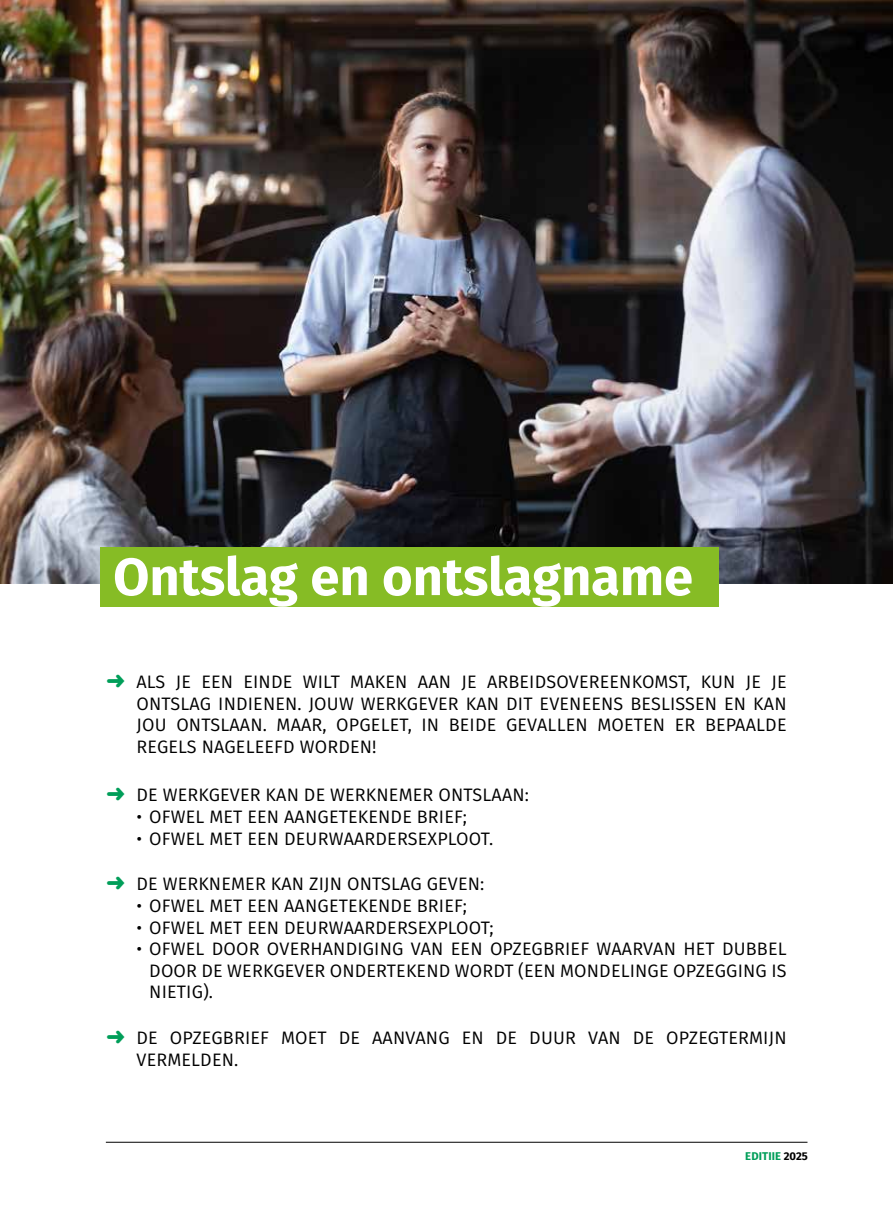
<style>
.page{position:relative;width:893px;height:1212px;background:#fff}
.page>*{position:absolute;margin:0;border:0;box-sizing:border-box;transform-origin:0 0}
.t1{font:700 52.5px "Fira Sans";color:#fff}
.t2{font:18px/21.6px "Fira Sans";letter-spacing:.01em;color:#000;text-align:justify}
.t3{font:700 11.25px "Fira Sans";letter-spacing:.01em;color:#009e59}
.s1{color:#009e59}
.s2{color:#000}
</style>
<div class="page">
<img style="left:1px;top:0;width:892px;height:584px">
<div style="left:100px;top:547px;width:619px;height:60px;background:#86bc25"></div>
<hr style="left:106px;top:1142px;width:701px;height:1px;background:#000">
<h1 class="t1" style="left:113px;top:533px;width:581px">Ontslag en ontslagname</h1>
<p class="t2" style="left:137px;top:670px;width:652px;text-indent:-30px"><span class="s1">➜</span> ALS JE EEN EINDE WILT MAKEN AAN JE ARBEIDSOVEREENKOMST, KUN JE JE ONTSLAG INDIENEN. JOUW WERKGEVER KAN DIT EVENEENS BESLISSEN EN KAN JOU ONTSLAAN. MAAR, OPGELET, IN BEIDE GEVALLEN MOETEN ER BEPAALDE REGELS NAGELEEFD WORDEN!</p>
<p class="t2" style="left:107px;top:784px;width:424px"><span class="s1">➜</span> DE WERKGEVER KAN DE WERKNEMER ONTSLAAN:</p>
<p class="t2" style="left:136px;top:805px;width:332px">• OFWEL MET EEN AANGETEKENDE BRIEF;</p>
<p class="t2" style="left:136px;top:827px;width:358px">• OFWEL MET EEN DEURWAARDERSEXPLOOT.</p>
<p class="t2" style="left:107px;top:873px;width:379px"><span class="s1">➜</span> DE WERKNEMER KAN ZIJN ONTSLAG GEVEN:</p>
<p class="t2" style="left:136px;top:894px;width:332px">• OFWEL MET EEN AANGETEKENDE BRIEF;</p>
<p class="t2" style="left:136px;top:916px;width:359px">• OFWEL MET EEN DEURWAARDERSEXPLOOT;</p>
<p class="t2" style="left:149px;top:938px;width:639px;text-indent:-13px">• OFWEL DOOR OVERHANDIGING VAN EEN OPZEGBRIEF WAARVAN HET DUBBEL DOOR DE WERKGEVER ONDERTEKEND WORDT (EEN MONDELINGE OPZEGGING IS NIETIG).</p>
<p class="t2" style="left:137px;top:1027px;width:652px;text-indent:-30px"><span class="s1">➜</span> DE OPZEGBRIEF MOET DE AANVANG EN DE DUUR VAN DE OPZEGTERMIJN<br>VERMELDEN.</p>
<p class="t3" style="left:745px;top:1146px;width:64px">EDITIIE <span class="s2">2025</span></p>
</div>
